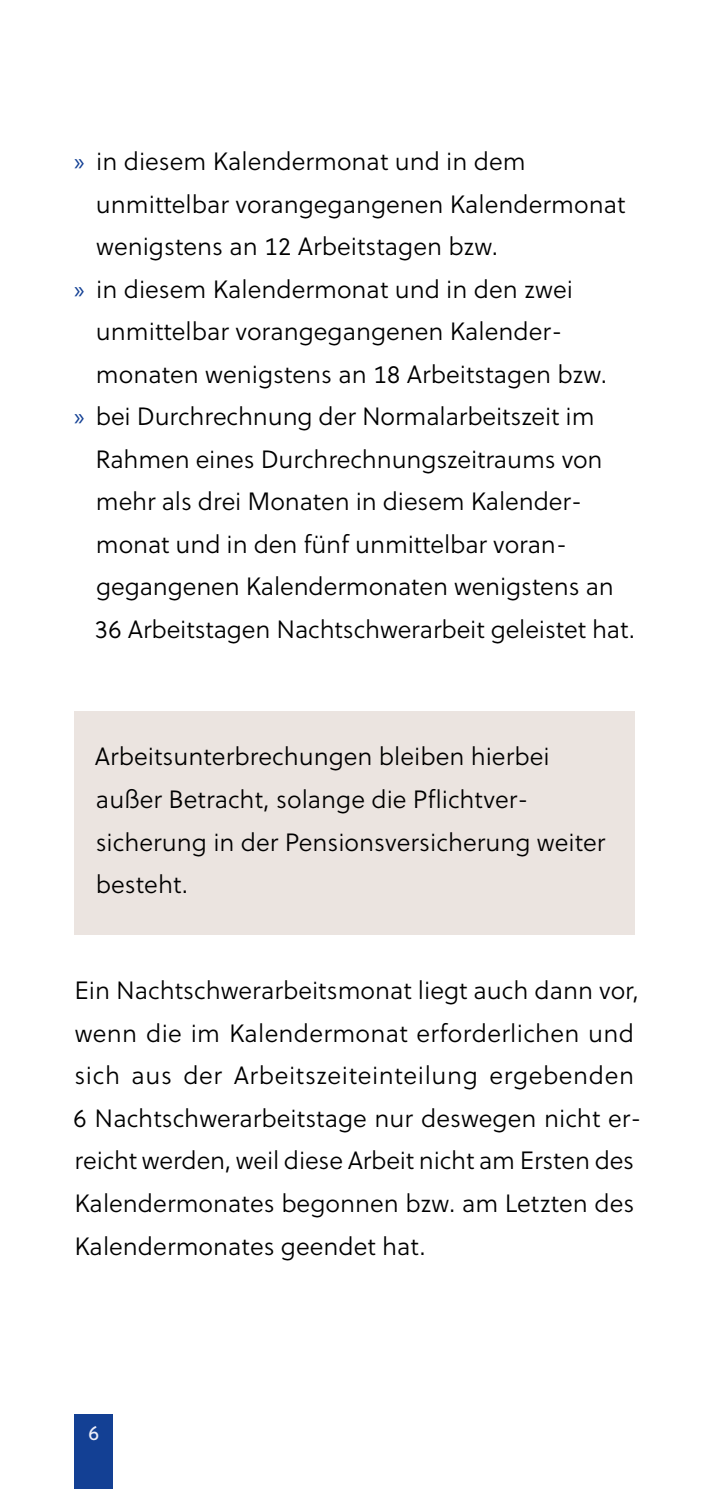
<style>
.page{position:relative;width:709px;height:1489px;background:#fff}
.page>*{position:absolute;margin:0;border:0;box-sizing:border-box;transform-origin:0 0}
.Texte_P_-_Fließtext{font:300 25px/42.5px "Soleil";color:#000}
.Infoboxen_P_-_Infobox_ohne_Überschirft{font:300 25px/42.5px "Soleil";color:#000}
.t1{font:20px "Soleil";color:#ededf8}
.s1{font-family:"Myriad Pro";font-weight:400;color:#134094}
</style>
<div class="page">
<div style="left:74px;top:1414px;width:39px;height:74px;background:#134094"></div>
<div style="left:74px;top:711px;width:560px;height:223px;background:#ebe4e0"></div>
<p class="Texte_P_-_Fließtext" style="left:96px;top:141px;width:531px;text-indent:-22px"><span class="s1">»</span> in diesem Kalendermonat und in dem unmittelbar vorangegangenen Kalendermonat wenigstens an 12 Arbeitstagen bzw.</p>
<p class="Texte_P_-_Fließtext" style="left:96px;top:269px;width:513px;text-indent:-22px"><span class="s1">»</span> in diesem Kalendermonat und in den zwei unmittelbar vorangegangenen Kalender&shy;monaten wenigstens an 18 Arbeitstagen bzw.</p>
<p class="Texte_P_-_Fließtext" style="left:94px;top:396px;width:542px;text-indent:-20px"><span class="s1">»</span> bei Durchrechnung der Normalarbeitszeit im Rahmen eines Durchrechnungszeitraums von mehr als drei Monaten in diesem Kalender&shy;monat und in den fünf unmittelbar voran&shy;gegangenen Kalendermonaten wenigstens an 36 Arbeitstagen Nachtschwerarbeit geleistet hat.</p>
<p class="Infoboxen_P_-_Infobox_ohne_Überschirft" style="left:95px;top:736px;width:512px">Arbeitsunterbrechungen bleiben hierbei außer Betracht, solange die Pflichtver&shy;sicherung in der Pensionsversicherung weiter besteht.</p>
<p class="Texte_P_-_Fließtext" style="left:73px;top:970px;width:570px">Ein Nachtschwerarbeitsmonat liegt auch dann vor, wenn die im Kalendermonat erforderlichen und sich aus der Arbeitszeiteinteilung ergebenden 6 Nachtschwerarbeitstage nur deswegen nicht er&shy;reicht werden, weil diese Arbeit nicht am Ersten des Kalendermonates begonnen bzw. am Letzten des Kalendermonates geendet hat.</p>
<p class="t1" style="left:89px;top:1420px;width:12px">6</p>
</div>
